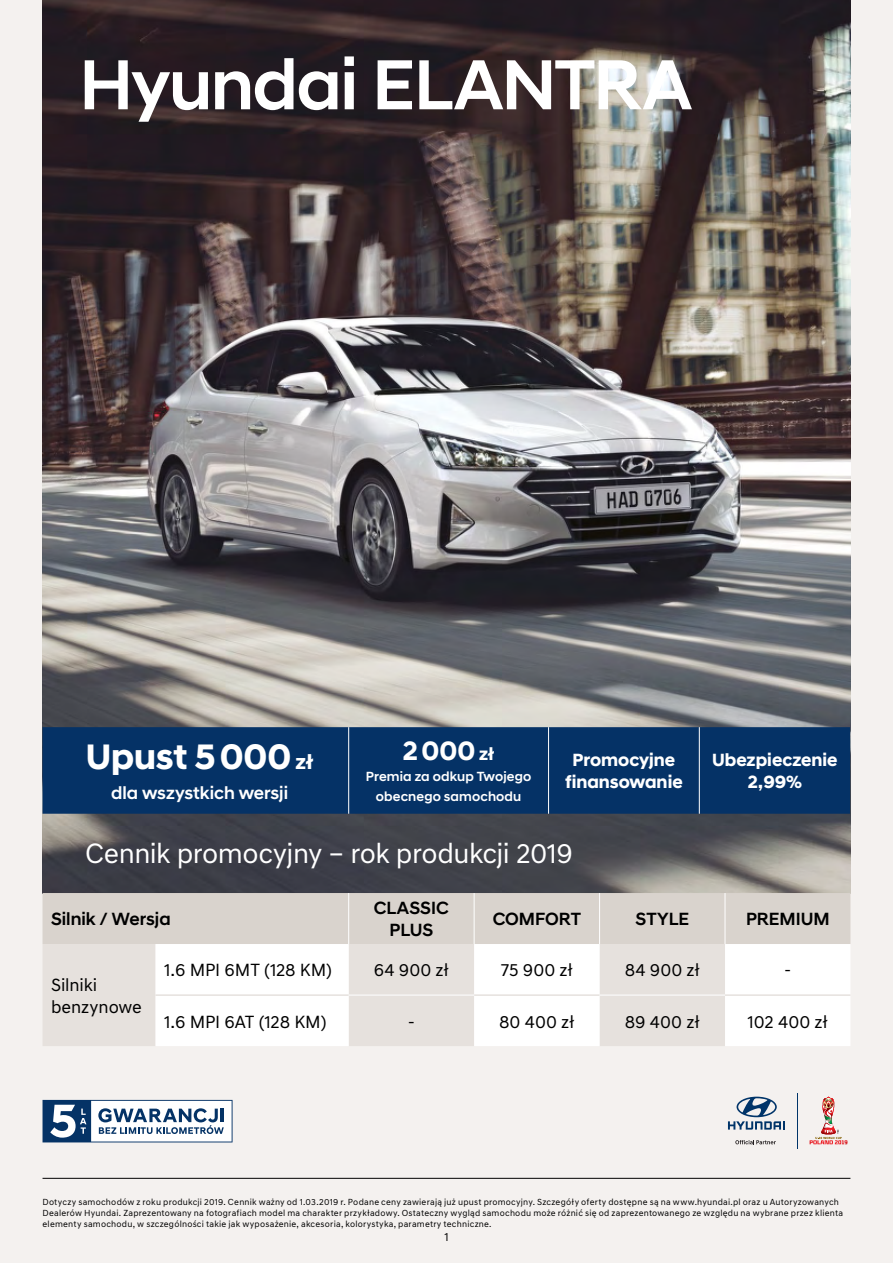
<style>
.page{position:relative;width:893px;height:1263px;background:#f4f1ef}
.page>*{position:absolute;margin:0;border:0;box-sizing:border-box;transform-origin:0 0}
.t1{font:500 72px "Hyundai Sans Head";letter-spacing:-.02em;color:#fff}
.t2{font:700 36px "Hyundai Sans Head";color:#fff}
.t3{font:28.5px "Hyundai Sans Text";letter-spacing:-.02em;color:#fff}
.t4{font:700 27px "Hyundai Sans Head";color:#fff}
.t5{font:18px/21.6px "Hyundai Sans Text";letter-spacing:-.005em;color:#000}
.t6{font:500 18px/21.6px "Hyundai Sans Head";color:#000;text-align:center}
.t7{font:700 18px/21.6px "Hyundai Sans Head";color:#fff;text-align:center}
.t8{font:500 18px "Hyundai Sans Head";color:#fff}
.t9{font:500 13.5px/20.4px "Hyundai Sans Head";letter-spacing:.01em;color:#fff;text-align:center}
.t10{font:12px "Hyundai Sans Text";color:#000}
.t11{font:9px/10.8px "Hyundai Sans Text";letter-spacing:.025em;color:#000}
.s1{font-size:21px}
.s2{font-size:18px}
</style>
<div class="page">
<img style="left:43px;top:0;width:807px;height:893px">
<div style="left:43px;top:893px;width:807px;height:51px;background:#d9d3cd"></div>
<div style="left:43px;top:944px;width:112px;height:102px;background:#e6e1dd"></div>
<svg style="left:156px;top:944px;width:694px;height:102px;fill:#fff"></svg>
<hr style="left:348px;top:893px;width:1px;height:51px;background:#fff">
<hr style="left:474px;top:893px;width:1px;height:51px;background:#fff">
<hr style="left:599px;top:893px;width:1px;height:51px;background:#fff">
<hr style="left:725px;top:893px;width:1px;height:51px;background:#fff">
<hr style="left:156px;top:995px;width:193px;height:1px;background:#d9d3cd">
<hr style="left:474px;top:995px;width:126px;height:1px;background:#d9d3cd">
<hr style="left:725px;top:995px;width:125px;height:1px;background:#d9d3cd">
<hr style="left:349px;top:995px;width:125px;height:1px;background:#fff">
<hr style="left:600px;top:995px;width:125px;height:1px;background:#fff">
<div style="left:43px;top:727px;width:807px;height:87px;background:#053266"></div>
<hr style="left:348px;top:727px;width:1px;height:87px;background:#fff">
<hr style="left:548px;top:727px;width:1px;height:87px;background:#fff">
<hr style="left:699px;top:727px;width:1px;height:87px;background:#fff">
<hr style="left:43px;top:1178px;width:807px;height:1px;background:#000">
<svg style="left:728px;top:1093px;width:120px;height:56px"></svg>
<svg style="left:43px;top:1100px;width:190px;height:42px"></svg>
<h1 class="t1" style="left:79px;top:42px;width:614px">Hyundai ELANTRA</h1>
<h2 class="t2" style="left:86px;top:735px;width:229px">Upust 5000 <span class="s1">zł</span></h2>
<h3 class="t8" style="left:111px;top:782px;width:179px">dla wszystkich wersji</h3>
<h3 class="t4" style="left:403px;top:735px;width:93px">2000 <span class="s2">zł</span></h3>
<h3 class="t9" style="left:366px;top:766px;width:167px">Premia za odkup Twojego obecnego samochodu</h3>
<h3 class="t7" style="left:565px;top:749px;width:119px">Promocyjne finansowanie</h3>
<h3 class="t7" style="left:712px;top:749px;width:127px">Ubezpieczenie<br>2,99%</h3>
<h3 class="t3" style="left:85px;top:836px;width:489px">Cennik promocyjny – rok produkcji 2019</h3>
<h3 class="t6" style="left:51px;top:908px;width:121px">Silnik / Wersja</h3>
<h3 class="t6" style="left:374px;top:897px;width:76px">CLASSIC<br>PLUS</h3>
<h3 class="t6" style="left:493px;top:908px;width:90px">COMFORT</h3>
<h3 class="t6" style="left:636px;top:908px;width:55px">STYLE</h3>
<h3 class="t6" style="left:746px;top:908px;width:85px">PREMIUM</h3>
<h3 class="t5" style="left:51px;top:974px;width:92px">Silniki benzynowe</h3>
<h3 class="t5" style="left:164px;top:959px;width:170px">1.6 MPI 6MT (128 KM)</h3>
<h3 class="t5" style="left:374px;top:959px;width:77px">64 900 zł</h3>
<h3 class="t5" style="left:501px;top:959px;width:73px">75 900 zł</h3>
<h3 class="t5" style="left:625px;top:959px;width:77px">84 900 zł</h3>
<h3 class="t5" style="left:784px;top:959px;width:9px">-</h3>
<h3 class="t5" style="left:164px;top:1010px;width:164px">1.6 MPI 6AT (128 KM)</h3>
<h3 class="t5" style="left:408px;top:1010px;width:9px">-</h3>
<h3 class="t5" style="left:499px;top:1010px;width:77px">80 400 zł</h3>
<h3 class="t5" style="left:625px;top:1010px;width:76px">89 400 zł</h3>
<h3 class="t5" style="left:748px;top:1010px;width:82px">102 400 zł</h3>
<p class="t11" style="left:43px;top:1197px;width:802px">Dotyczy samochodów z roku produkcji 2019. Cennik ważny od 1.03.2019 r. Podane ceny zawierają już upust promocyjny. Szczegóły oferty dostępne są na www.hyundai.pl oraz u Autoryzowanych<br>Dealerów Hyundai. Zaprezentowany na fotografiach model ma charakter przykładowy. Ostateczny wygląd samochodu może różnić się od zaprezentowanego ze względu na wybrane przez klienta elementy samochodu, w szczególności takie jak wyposażenie, akcesoria, kolorystyka, parametry techniczne.</p>
<h3 class="t10" style="left:444px;top:1230px;width:6px">1</h3>
</div>
